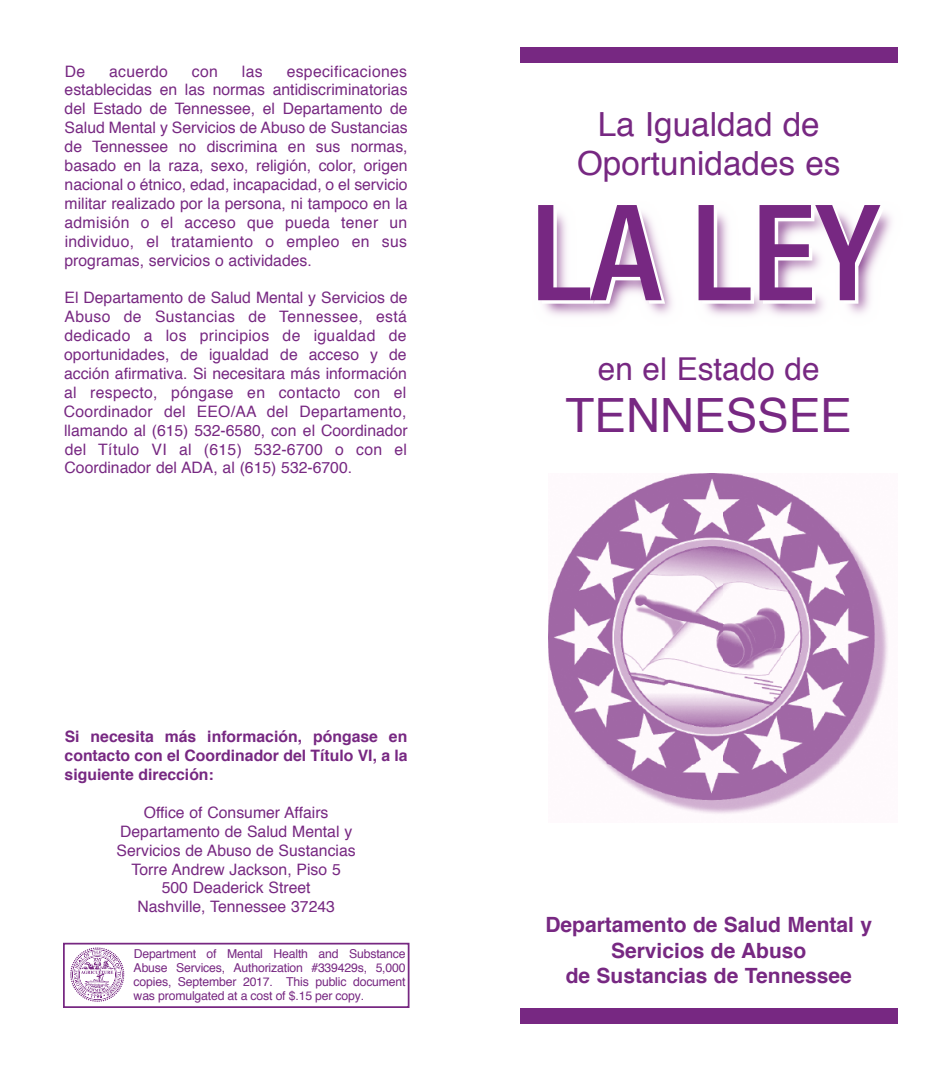
<style>
.page{position:relative;width:945px;height:1071px;background:#fff}
.page>*{position:absolute;margin:0;border:0;box-sizing:border-box;transform-origin:0 0}
.t1{font:500 condensed 133.35px "Helvetica Neue";color:#772882}
.t2{font:47.25px "Helvetica";color:#772882}
.t3{font:33.25px/38.5px "Helvetica";color:#772882;text-align:center}
.t4{font:31.5px "Helvetica";color:#772882}
.t5{font:700 21px/25.2px "Helvetica";color:#772882;text-align:center}
.t6{font:15.75px/18.9px "Helvetica";color:#772882;text-align:justify}
.t7{font:700 15.75px/18.9px "Helvetica";color:#772882;text-align:justify}
.t8{font:15.75px "Helvetica";letter-spacing:.02em;color:#772882}
.t9{font:12.25px/14px "Helvetica";letter-spacing:-.015em;color:#772882;text-align:justify}
</style>
<div class="page">
<div style="left:63px;top:943px;width:347px;height:65px;border:2px solid #772882"></div>
<div style="left:520px;top:47px;width:378px;height:16px;background:#772882"></div>
<div style="left:520px;top:1008px;width:378px;height:16px;background:#772882"></div>
<img style="left:542px;top:210px;width:350px;height:106px">
<svg style="left:70px;top:947px;width:54px;height:55px"></svg>
<img style="left:548px;top:473px;width:341px;height:342px">
<p class="t6" style="left:65px;top:62px;width:345px;text-indent:222px">especificaciones establecidas en las normas antidiscriminatorias del Estado de Tennessee, el Departamento de Salud Mental y Servicios de Abuso de Sustancias de Tennessee no discrimina en sus normas, basado en la raza, sexo, religión, color, origen nacional o étnico, edad, incapacidad, o el servicio militar realizado por la persona, ni tampoco en la admisión o el acceso que pueda tener un individuo, el tratamiento o empleo en sus programas, servicios o actividades.</p>
<p class="t6" style="left:64px;top:289px;width:345px">El Departamento de Salud Mental y Servicios de Abuso de Sustancias de Tennessee, está dedicado a los principios de igualdad de oportunidades, de igualdad de acceso y de acción afirmativa. Si necesitara más información al respecto, póngase en contacto con el Coordinador del EEO/AA del Departamento, llamando al (615) 532-6580, con el Coordinador del Título VI al (615) 532-6700 o con el Coordinador del ADA, al (615) 532-6700.</p>
<p class="t6" style="left:65px;top:62px;width:22px">De</p>
<p class="t8" style="left:109px;top:59px;width:60px">acuerdo</p>
<p class="t6" style="left:192px;top:62px;width:28px">con</p>
<p class="t6" style="left:242px;top:62px;width:22px">las</p>
<p class="t7" style="left:65px;top:727px;width:345px">Si necesita más información, póngase en contacto con el Coordinador del Título VI, a la siguiente dirección:</p>
<p class="t6" style="left:117px;top:803px;width:241px;text-align:center">Office of Consumer Affairs<br>Departamento de Salud Mental y<br>Servicios de Abuso de Sustancias<br>Torre Andrew Jackson, Piso 5<br>500 Deaderick Street<br>Nashville, Tennessee 37243</p>
<p class="t9" style="left:134px;top:947px;width:274px">Department of Mental Health and Substance Abuse Services, Authorization #339429s, 5,000 copies, September 2017. This public document was promulgated at a cost of $.15 per copy.</p>
<h3 class="t3" style="left:577px;top:107px;width:265px">La Igualdad de<br>Oportunidades es</h3>
<h1 class="t1" style="left:532px;top:173px;width:349px">LA LEY</h1>
<h3 class="t4" style="left:598px;top:344px;width:223px">en el Estado de</h3>
<h2 class="t2" style="left:566px;top:379px;width:288px">TENNESSEE</h2>
<h3 class="t5" style="left:545px;top:913px;width:328px">Departamento de Salud Mental y<br>Servicios de Abuso<br>de Sustancias de Tennessee</h3>
</div>
